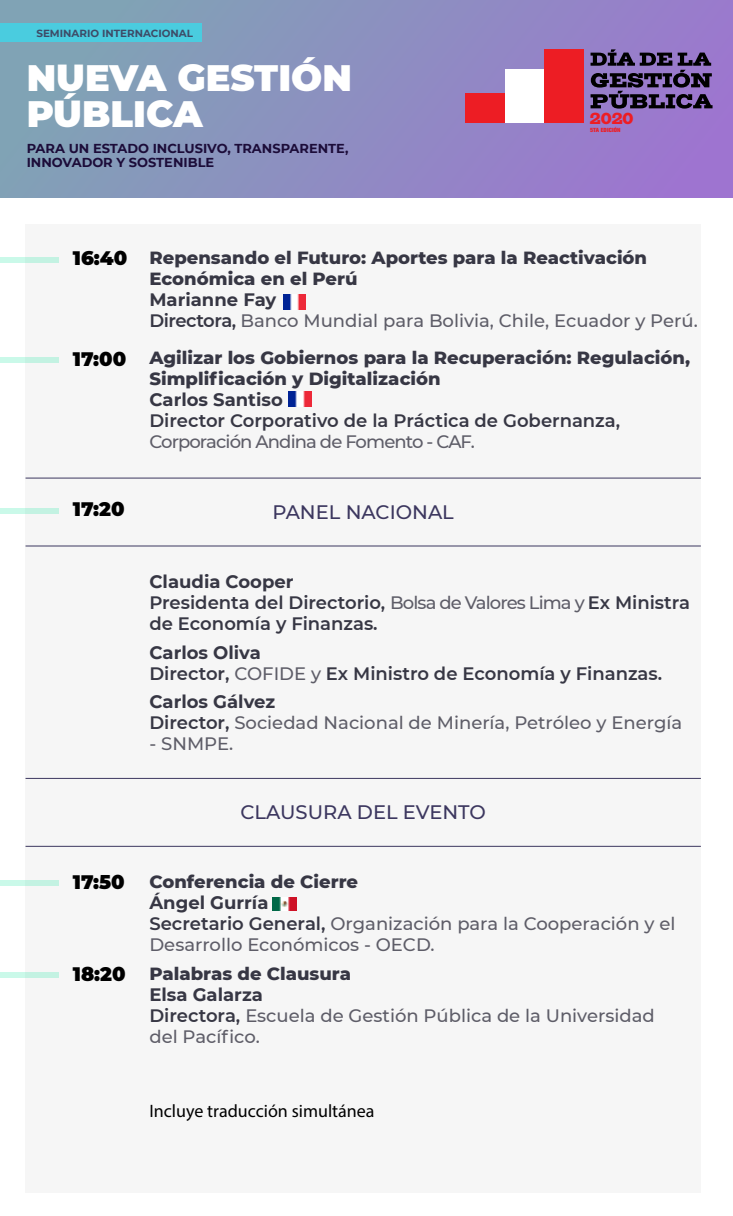
<style>
.page{position:relative;width:733px;height:1216px;background:#fff}
.page>*{position:absolute;margin:0;border:0;box-sizing:border-box;transform-origin:0 0}
.t1{font:900 36.75px/36.8px "Montserrat";color:#fff}
.t2{font:500 19.5px "Montserrat";color:#3c375f}
.t3{font:900 19.5px "Montserrat";color:#000}
.t4{font:500 18px/21px "Montserrat";color:#5e5d68}
.t5{font:600 18px/21px "Montserrat";color:#373744}
.t6{font:800 18px/21px "Montserrat";color:#373744}
.t7{font:500 18px "Montserrat";letter-spacing:-.05em;color:#5e5d68}
.t8{font:18px "Myriad Pro";color:#000}
.t9{font:700 18px "Montserrat";color:#373744}
.t10{font:15.9px "Giza One Five";color:#ed1d24}
.t11{font:700 12.9px/14px "Montserrat";color:#1c0c39}
.t12{font:700 10.35px "Montserrat";color:#3e4b67}
.t13{font:800 5.85px "Akzidenz Grotesk BQ";letter-spacing:.02em;color:#ed1d24}
.s1{font-weight:900;font-size:19.5px;color:#000}
.s2{font-weight:700;color:#373744}
.s3{font-weight:600;color:#373744}
.s4{font-weight:700}
.s5{font-weight:500;color:#5e5d68}
.s6{font-weight:800;color:#373744}
</style>
<div class="page">
<div style="left:0;top:0;width:733px;height:198px;background:linear-gradient(to right,#7fa5b4,#9d75cf)"></div>
<div style="left:26px;top:224px;width:674px;height:969px;background:#f6f6f6"></div>
<img style="left:283px;top:294px;width:23px;height:15px">
<img style="left:288px;top:392px;width:23px;height:15px">
<img style="left:273px;top:897px;width:23px;height:14px">
<hr style="left:26px;top:778px;width:674px;height:1px;background:#3c375f">
<hr style="left:26px;top:846px;width:674px;height:1px;background:#3c375f">
<div style="left:0;top:880px;width:59px;height:6px;background:#c3f2e2"></div>
<div style="left:0;top:973px;width:59px;height:5px;background:#c3f2e2"></div>
<div style="left:0;top:23px;width:201px;height:19px;background:#4accdf"></div>
<svg style="left:590px;top:49px;width:122px;height:60px;background:#584775"></svg>
<div style="left:465px;top:93px;width:40px;height:30px;background:#ed1d24"></div>
<div style="left:505px;top:69px;width:39px;height:54px;background:#fff"></div>
<div style="left:544px;top:50px;width:39px;height:73px;background:#ed1d24"></div>
<div style="left:0;top:257px;width:59px;height:5px;background:#c3f2e2"></div>
<div style="left:0;top:357px;width:59px;height:5px;background:#c3f2e2"></div>
<div style="left:0;top:508px;width:59px;height:5px;background:#c3f2e2"></div>
<hr style="left:26px;top:478px;width:674px;height:1px;background:#3c375f">
<hr style="left:26px;top:546px;width:674px;height:1px;background:#3c375f">
<p class="t12" style="left:36px;top:26px;width:158px">SEMINARIO INTERNACIONAL</p>
<h1 class="t1" style="left:27px;top:57px;width:327px">NUEVA GESTIÓN<br>PÚBLICA</h1>
<p class="t11" style="left:27px;top:141px;width:323px">PARA UN ESTADO INCLUSIVO, TRANSPARENTE,<br>INNOVADOR Y SOSTENIBLE</p>
<p class="t10" style="left:590px;top:109px;width:45px">2020</p>
<p class="t13" style="left:590px;top:126px;width:32px">5TA EDICIÓN</p>
<p class="t6" style="left:149px;top:246px;width:499px;text-indent:-77px"><span class="s1">16:40</span> Repensando el Futuro: Aportes para la Reactivación<br>Económica en el Perú</p>
<p class="t4" style="left:149px;top:288px;width:550px"><span class="s2">Marianne Fay<br></span><span class="s3">Directora,</span> Banco Mundial para Bolivia, Chile, Ecuador y Perú.</p>
<p class="t6" style="left:149px;top:346px;width:542px;text-indent:-77px"><span class="s1">17:00</span> Agilizar los Gobiernos para la Recuperación: Regulación,<br>Simplificación y Digitalización</p>
<p class="t9" style="left:149px;top:387px;width:135px">Carlos Santiso</p>
<p class="t5" style="left:149px;top:410px;width:472px">Director Corporativo de la Práctica de Gobernanza,</p>
<p class="t7" style="left:149px;top:429px;width:327px">Corporación Andina de Fomento - CAF.</p>
<p class="t3" style="left:73px;top:495px;width:53px">17:20</p>
<p class="t2" style="left:272px;top:498px;width:183px">PANEL NACIONAL</p>
<p class="t5" style="left:149px;top:570px;width:542px"><span class="s4">Claudia Cooper<br></span>Presidenta del Directorio, <span class="s5">Bolsa de Valores Lima y</span> Ex Ministra de Economía y Finanzas.</p>
<p class="t5" style="left:149px;top:641px;width:514px"><span class="s4">Carlos Oliva<br></span>Director, <span class="s5">COFIDE y</span> Ex Ministro de Economía y Finanzas.</p>
<p class="t4" style="left:149px;top:690px;width:534px"><span class="s2">Carlos Gálvez<br></span><span class="s3">Director,</span> Sociedad Nacional de Minería, Petróleo y Energía</p>
<p class="t4" style="left:149px;top:732px;width:85px">- SNMPE.</p>
<p class="t2" style="left:240px;top:799px;width:247px">CLAUSURA DEL EVENTO</p>
<p class="t3" style="left:73px;top:867px;width:53px">17:50</p>
<p class="t6" style="left:149px;top:870px;width:210px">Conferencia de Cierre</p>
<p class="t4" style="left:149px;top:891px;width:527px"><span class="s2">Ángel Gurría<br></span><span class="s3">Secretario General,</span> Organización para la Cooperación y el<br>Desarrollo Económicos - OECD.</p>
<p class="t4" style="left:149px;top:962px;width:507px;text-indent:-77px"><span class="s1">18:20</span> <span class="s6">Palabras de Clausura<br></span><span class="s2">Elsa Galarza<br></span><span class="s3">Directora,</span> Escuela de Gestión Pública de la Universidad del Pacífico.</p>
<p class="t8" style="left:149px;top:1100px;width:227px">Incluye traducción simultánea</p>
</div>
